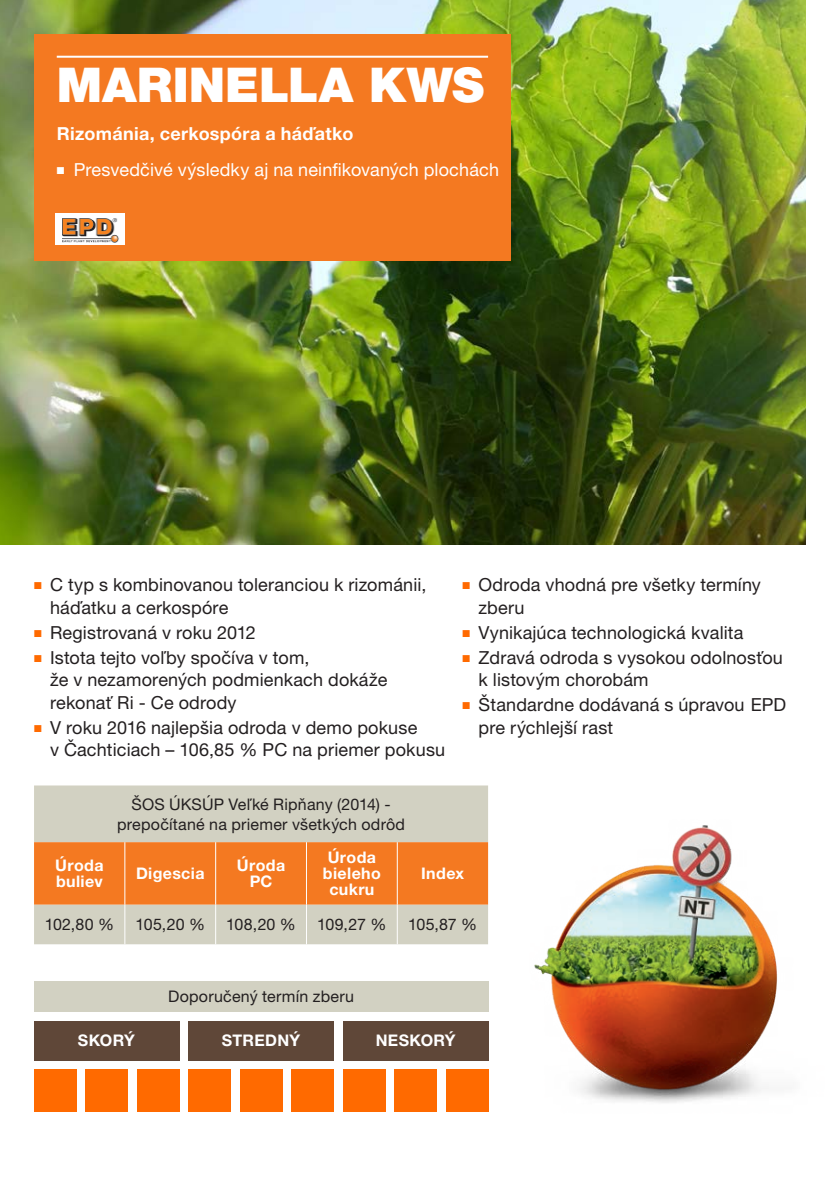
<style>
.page{position:relative;width:840px;height:1191px;background:#fff}
.page>*{position:absolute;margin:0;border:0;box-sizing:border-box;transform-origin:0 0}
.t1{font:900 48px "Helvetica Neue LT Pro";color:#fff}
.t2{font:18px/22.4px "Helvetica Neue LT Pro";letter-spacing:.01em;color:#231f20}
.t3{font:18px "Helvetica Neue LT Pro";letter-spacing:.01em;color:#fff}
.t4{font:700 18px "Helvetica Neue LT Pro";letter-spacing:.02em;color:#fff}
.t5{font:16px/20px "Helvetica Neue LT Pro";letter-spacing:.015em;color:#231f20;text-align:center}
.t6{font:700 16px/16px "Helvetica Neue LT Pro";letter-spacing:.02em;color:#fff;text-align:center}
.s1{color:#ff6a00}
</style>
<div class="page">
<div style="left:34px;top:1069px;width:42px;height:42px;background:#ff6a00"></div>
<div style="left:34px;top:1020px;width:145px;height:40px;background:#5f4738"></div>
<div style="left:188px;top:1069px;width:42px;height:42px;background:#ff6a00"></div>
<div style="left:188px;top:1020px;width:145px;height:40px;background:#5f4738"></div>
<div style="left:343px;top:1069px;width:42px;height:42px;background:#ff6a00"></div>
<div style="left:343px;top:1020px;width:145px;height:40px;background:#5f4738"></div>
<div style="left:85px;top:1069px;width:42px;height:42px;background:#ff6a00"></div>
<div style="left:240px;top:1069px;width:42px;height:42px;background:#ff6a00"></div>
<div style="left:394px;top:1069px;width:42px;height:42px;background:#ff6a00"></div>
<div style="left:137px;top:1069px;width:42px;height:42px;background:#ff6a00"></div>
<div style="left:291px;top:1069px;width:42px;height:42px;background:#ff6a00"></div>
<div style="left:446px;top:1069px;width:42px;height:42px;background:#ff6a00"></div>
<div style="left:34px;top:981px;width:454px;height:30px;background:#d2d1c2"></div>
<img style="left:0;top:0;width:805px;height:544px">
<div style="left:34px;top:785px;width:454px;height:159px;background:#d2d1c2"></div>
<div style="left:34px;top:842px;width:454px;height:62px;background:#f47921"></div>
<hr style="left:124px;top:842px;width:1px;height:62px;background:#fff">
<hr style="left:215px;top:842px;width:1px;height:62px;background:#fff">
<hr style="left:306px;top:842px;width:1px;height:62px;background:#fff">
<hr style="left:396px;top:842px;width:1px;height:62px;background:#fff">
<hr style="left:124px;top:904px;width:1px;height:40px;background:#fff">
<hr style="left:215px;top:904px;width:1px;height:40px;background:#fff">
<hr style="left:306px;top:904px;width:1px;height:40px;background:#fff">
<hr style="left:396px;top:904px;width:1px;height:40px;background:#fff">
<div style="left:34px;top:34px;width:476px;height:227px;background:#f47921"></div>
<hr style="left:57px;top:56px;width:431px;height:2px;background:#fff">
<div style="left:55px;top:213px;width:70px;height:32px;background:#fff"></div>
<img style="left:63px;top:218px;width:56px;height:24px">
<img style="left:534px;top:825px;width:243px;height:278px">
<h1 class="t1" style="left:57px;top:56px;width:429px">MARINELLA KWS</h1>
<p class="t4" style="left:57px;top:122px;width:298px">Rizománia, cerkospóra a háďatko</p>
<p class="t3" style="left:57px;top:159px;width:443px">■ Presvedčivé výsledky aj na neinfikovaných plochách</p>
<p class="t2" style="left:50px;top:573px;width:377px;text-indent:-16px"><span class="s1">■</span> C typ s kombinovanou toleranciou k rizománii, háďatku a cerkospóre</p>
<p class="t2" style="left:34px;top:621px;width:223px"><span class="s1">■</span> Registrovaná v roku 2012</p>
<p class="t2" style="left:50px;top:646px;width:339px;text-indent:-16px"><span class="s1">■</span> Istota tejto voľby spočíva v tom,<br>že v nezamorených podmienkach dokáže rekonať Ri - Ce odrody</p>
<p class="t2" style="left:50px;top:716px;width:396px;text-indent:-16px"><span class="s1">■</span> V roku 2016 najlepšia odroda v demo pokuse<br>v Čachticiach – 106,85 % PC na priemer pokusu</p>
<p class="t5" style="left:117px;top:793px;width:289px">ŠOS ÚKSÚP Veľké Ripňany (2014) - prepočítané na priemer všetkých odrôd</p>
<p class="t2" style="left:478px;top:573px;width:284px;text-indent:-16px"><span class="s1">■</span> Odroda vhodná pre všetky termíny zberu</p>
<p class="t2" style="left:462px;top:621px;width:282px"><span class="s1">■</span> Vynikajúca technologická kvalita</p>
<p class="t2" style="left:478px;top:646px;width:306px;text-indent:-16px"><span class="s1">■</span> Zdravá odroda s vysokou odolnosťou k listovým chorobám</p>
<p class="t2" style="left:478px;top:693px;width:309px;text-indent:-16px"><span class="s1">■</span> Štandardne dodávaná s úpravou EPD pre rýchlejší rast</p>
<p class="t6" style="left:55px;top:857px;width:50px;text-align:left">Úroda buliev</p>
<p class="t6" style="left:136px;top:865px;width:70px">Digescia</p>
<p class="t6" style="left:237px;top:857px;width:50px">Úroda<br>PC</p>
<p class="t6" style="left:323px;top:849px;width:59px">Úroda bieleho cukru</p>
<p class="t6" style="left:421px;top:865px;width:44px">Index</p>
<p class="t5" style="left:45px;top:914px;width:71px">102,80 %</p>
<p class="t5" style="left:135px;top:914px;width:71px">105,20 %</p>
<p class="t5" style="left:226px;top:914px;width:71px">108,20 %</p>
<p class="t5" style="left:317px;top:914px;width:71px">109,27 %</p>
<p class="t5" style="left:408px;top:914px;width:70px">105,87 %</p>
<p class="t5" style="left:168px;top:986px;width:187px">Doporučený termín zberu</p>
<p class="t6" style="left:78px;top:1032px;width:58px">SKORÝ</p>
<p class="t6" style="left:222px;top:1032px;width:80px">STREDNÝ</p>
<p class="t6" style="left:375px;top:1032px;width:81px">NESKORÝ</p>
</div>
